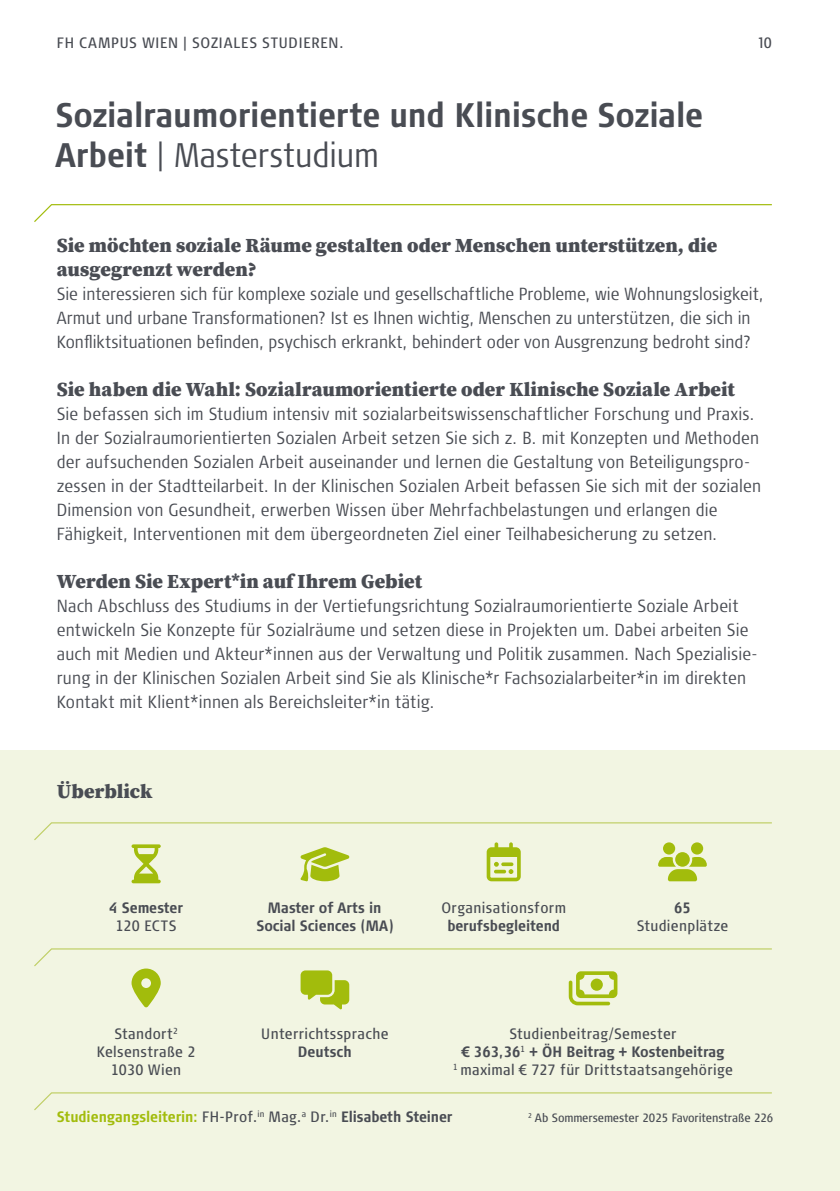
<style>
.page{position:relative;width:840px;height:1191px;background:#fff}
.page>*{position:absolute;margin:0;border:0;box-sizing:border-box;transform-origin:0 0}
.t1{font:700 condensed 34px/40.8px "Signa OT";letter-spacing:-.005em;color:#494c53}
.t2{font:900 20px/24px "Source Serif Pro";letter-spacing:.005em;color:#494c53}
.t3{font:300 condensed 17.6px/24px "Signa OT";letter-spacing:.01em;color:#494c53}
.t4{font:condensed 15px/18px "Signa OT";letter-spacing:.025em;color:#494c53;text-align:center}
.t5{font:700 condensed 15px/18px "Signa OT";letter-spacing:.005em;color:#494c53;text-align:center}
.t6{font:700 condensed 15px "Signa OT";letter-spacing:-.005em;color:#a2bc0c}
.t7{font:condensed 15px "Signa OT";letter-spacing:.055em;color:#494c53}
.t8{font:condensed 12px "Signa OT";letter-spacing:-.01em;color:#494c53}
.s1{font-weight:300}
.s2{font-weight:700}
.s3{font-weight:400;color:#494c53}
.s4{color:#494c53}
</style>
<div class="page">
<div style="left:0;top:750px;width:839px;height:441px;background:#f2f5e2"></div>
<svg style="left:34px;top:822px;width:738px;height:61px"></svg>
<svg style="left:34px;top:948px;width:738px;height:61px"></svg>
<svg style="left:34px;top:1092px;width:738px;height:19px"></svg>
<svg style="left:34px;top:204px;width:738px;height:18px"></svg>
<p class="t7" style="left:57px;top:34px;width:288px">FH CAMPUS WIEN | SOZIALES STUDIEREN.</p>
<p class="t4" style="left:757px;top:34px;width:16px">10</p>
<h1 class="t1" style="left:55px;top:94px;width:648px">Sozialraumorientierte und Klinische Soziale<br>Arbeit <span class="s1">| Masterstudium</span></h1>
<p class="t2" style="left:57px;top:234px;width:661px">Sie möchten soziale Räume gestalten oder Menschen unterstützen, die ausgegrenzt werden?</p>
<p class="t3" style="left:57px;top:282px;width:708px">Sie interessieren sich für komplexe soziale und gesellschaftliche Probleme, wie Wohnungslosigkeit,<br>Armut und urbane Transformationen? Ist es Ihnen wichtig, Menschen zu unterstützen, die sich in<br>Konfliktsituationen befinden, psychisch erkrankt, behindert oder von Ausgrenzung bedroht sind?</p>
<p class="t2" style="left:57px;top:378px;width:679px">Sie haben die Wahl: Sozialraumorientierte oder Klinische Soziale Arbeit</p>
<p class="t3" style="left:57px;top:402px;width:705px">Sie befassen sich im Studium intensiv mit sozialarbeitswissenschaftlicher Forschung und Praxis.<br>In der Sozialraumorientierten Sozialen Arbeit setzen Sie sich z. B. mit Konzepten und Methoden der aufsuchenden Sozialen Arbeit auseinander und lernen die Gestaltung von Beteiligungspro&shy;zessen in der Stadtteilarbeit. In der Klinischen Sozialen Arbeit befassen Sie sich mit der sozialen Dimension von Gesundheit, erwerben Wissen über Mehrfachbelastungen und erlangen die Fähigkeit, Interventionen mit dem übergeordneten Ziel einer Teilhabesicherung zu setzen.</p>
<p class="t2" style="left:57px;top:570px;width:367px">Werden Sie Expert*in auf Ihrem Gebiet</p>
<p class="t3" style="left:57px;top:594px;width:702px">Nach Abschluss des Studiums in der Vertiefungsrichtung Sozialraumorientierte Soziale Arbeit entwickeln Sie Konzepte für Sozialräume und setzen diese in Projekten um. Dabei arbeiten Sie auch mit Medien und Akteur*innen aus der Verwaltung und Politik zusammen. Nach Spezialisie&shy;rung in der Klinischen Sozialen Arbeit sind Sie als Klinische*r Fachsozialarbeiter*in im direkten Kontakt mit Klient*innen als Bereichsleiter*in tätig.</p>
<p class="t2" style="left:57px;top:780px;width:97px">Überblick</p>
<p class="t5" style="left:109px;top:899px;width:75px">4 Semester</p>
<p class="t4" style="left:116px;top:917px;width:62px">120 ECTS</p>
<p class="t5" style="left:256px;top:899px;width:138px">Master of Arts in<br>Social Sciences (MA)</p>
<p class="t4" style="left:97px;top:1025px;width:100px">Standort<sup>2<br></sup>Kelsenstraße 2<br>1030 Wien</p>
<p class="t4" style="left:261px;top:1025px;width:129px">Unterrichtssprache</p>
<p class="t5" style="left:298px;top:1043px;width:55px">Deutsch</p>
<p class="t4" style="left:441px;top:899px;width:126px">Organisationsform</p>
<p class="t5" style="left:447px;top:917px;width:114px">berufsbegleitend</p>
<p class="t5" style="left:673px;top:899px;width:18px">65</p>
<p class="t4" style="left:636px;top:917px;width:93px">Studienplätze</p>
<p class="t4" style="left:453px;top:1025px;width:281px">Studienbeitrag/Semester<br><span class="s2">€ 363,36</span><sup>1</sup> <span class="s2">+ ÖH Beitrag + Kostenbeitrag<br></span><sup>1</sup> maximal € 727 für Drittstaatsangehörige</p>
<p class="t6" style="left:57px;top:1108px;width:397px">Studiengangsleiterin: <span class="s3">FH-Prof.</span><sup>in</sup> <span class="s3">Mag.</span><sup>a</sup> <span class="s3">Dr.</span><sup>in</sup> <span class="s4">Elisabeth Steiner</span></p>
<p class="t8" style="left:528px;top:1111px;width:246px"><sup>2</sup> Ab Sommersemester 2025 Favoritenstraße 226</p>
</div>
